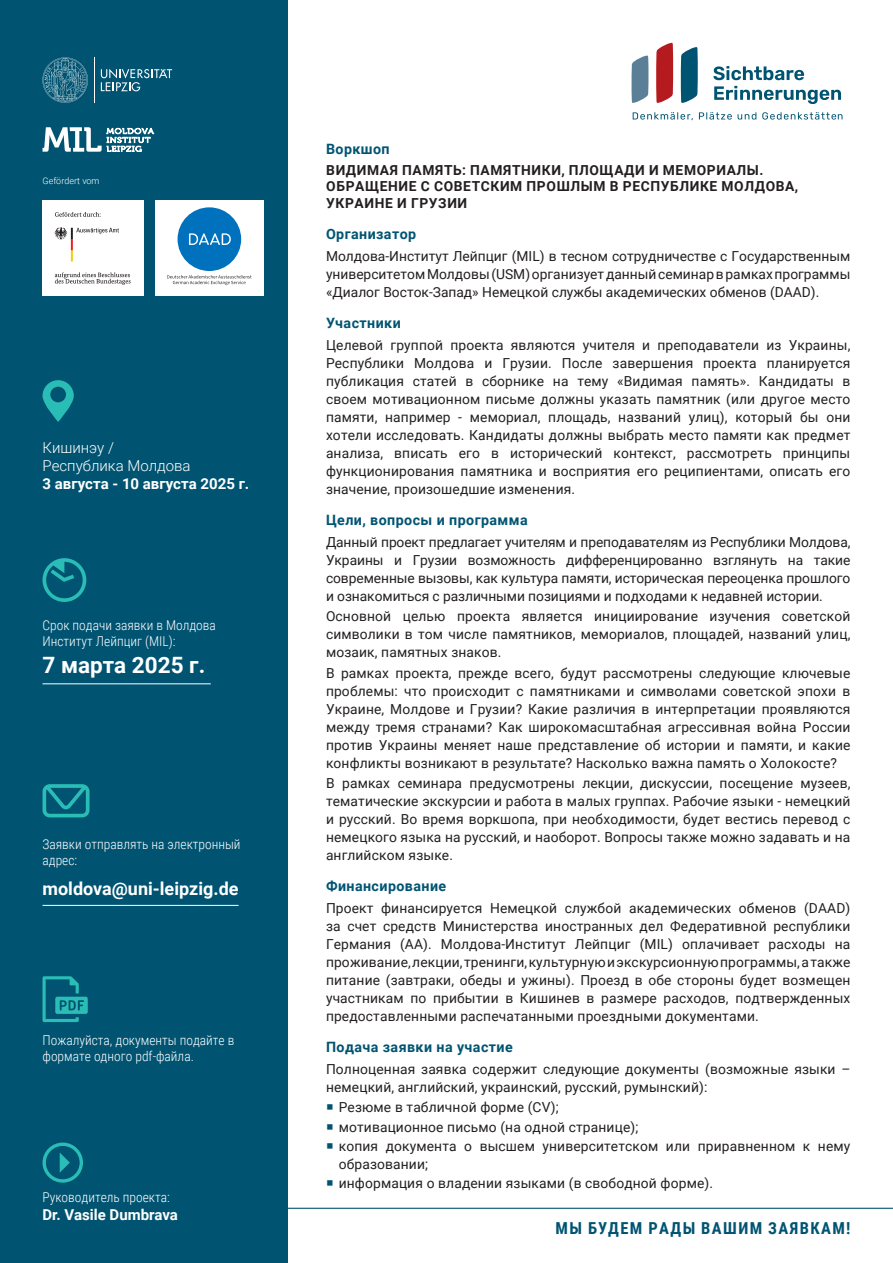
<style>
.page{position:relative;width:893px;height:1263px;background:#fff}
.page>*{position:absolute;margin:0;border:0;box-sizing:border-box;transform-origin:0 0}
.t1{font:700 22.5px "Roboto";color:#fff}
.t2{font:700 18px "Roboto";color:#fff}
.t3{font:700 16.5px "Roboto Condensed";letter-spacing:.085em;color:#005472}
.t4{font:700 15px "Roboto";color:#fff}
.t5{font:300 15px/18px "Roboto";color:#fff}
.t6{font:700 14.25px "Roboto";letter-spacing:.03em;color:#005472}
.t7{font:13.8px/18px "Roboto";letter-spacing:.01em;color:#231f20;text-align:justify}
.t8{font:700 13.8px/16.4px "Roboto";letter-spacing:.045em;color:#231f20}
.t9{font:300 13.5px/16.2px "Roboto Condensed";color:#fff}
.t10{font:300 9px "Roboto";color:#fff}
</style>
<div class="page">
<div style="left:0;top:0;width:287px;height:1263px;background:#005472"></div>
<hr style="left:282px;top:1208px;width:611px;height:1px;background:#005472">
<hr style="left:43px;top:683px;width:168px;height:1px;background:#fff">
<hr style="left:43px;top:905px;width:196px;height:1px;background:#fff">
<svg style="left:43px;top:380px;width:31px;height:42px"></svg>
<svg style="left:43px;top:558px;width:43px;height:44px"></svg>
<svg style="left:43px;top:784px;width:47px;height:33px"></svg>
<svg style="left:43px;top:976px;width:45px;height:46px"></svg>
<svg style="left:43px;top:1142px;width:40px;height:41px"></svg>
<svg style="left:101px;top:69px;width:71px;height:22px"></svg>
<hr style="left:94px;top:57px;width:1px;height:46px;background:#fff">
<svg style="left:43px;top:57px;width:45px;height:46px"></svg>
<svg style="left:43px;top:127px;width:111px;height:25px"></svg>
<div style="left:42px;top:200px;width:102px;height:96px;background:#fff"></div>
<svg style="left:54px;top:212px;width:77px;height:73px"></svg>
<div style="left:155px;top:200px;width:108px;height:96px;background:#fff"></div>
<svg style="left:167px;top:275px;width:85px;height:10px"></svg>
<div style="left:178px;top:207px;width:63px;height:64px;background:#0071bc;border-radius:50%"></div>
<svg style="left:189px;top:233px;width:42px;height:12px"></svg>
<svg style="left:713px;top:66px;width:91px;height:14px"></svg>
<svg style="left:714px;top:86px;width:127px;height:18px"></svg>
<svg style="left:633px;top:112px;width:60px;height:8px"></svg>
<svg style="left:699px;top:112px;width:33px;height:8px"></svg>
<svg style="left:738px;top:112px;width:18px;height:8px"></svg>
<svg style="left:762px;top:112px;width:80px;height:8px"></svg>
<svg style="left:631px;top:55px;width:18px;height:48px"></svg>
<svg style="left:656px;top:42px;width:17px;height:61px"></svg>
<svg style="left:681px;top:47px;width:17px;height:56px"></svg>
<p class="t10" style="left:43px;top:175px;width:59px">Gefördert vom</p>
<p class="t5" style="left:43px;top:438px;width:150px">Кишинэу /<br>Республика Молдова</p>
<p class="t4" style="left:43px;top:473px;width:208px">3 августа - 10 августа 2025 г.</p>
<p class="t9" style="left:43px;top:617px;width:175px">Срок подачи заявки в Молдова<br>Институт Лейпциг (MIL):</p>
<h1 class="t1" style="left:43px;top:649px;width:164px">7 марта 2025 г.</h1>
<p class="t9" style="left:43px;top:835px;width:200px">Заявки отправлять на электронный адрес:</p>
<h2 class="t2" style="left:43px;top:876px;width:198px">moldova@uni-leipzig.de</h2>
<p class="t9" style="left:43px;top:1032px;width:193px">Пожалуйста, документы подайте в формате одного pdf-файла.</p>
<p class="t9" style="left:43px;top:1188px;width:129px">Руководитель проекта:</p>
<p class="t4" style="left:43px;top:1204px;width:137px">Dr. Vasile Dumbrava</p>
<p class="t6" style="left:326px;top:139px;width:65px">Воркшоп</p>
<p class="t8" style="left:326px;top:161px;width:474px">ВИДИМАЯ ПАМЯТЬ: ПАМЯТНИКИ, ПЛОЩАДИ И МЕМОРИАЛЫ.<br>ОБРАЩЕНИЕ С СОВЕТСКИМ ПРОШЛЫМ В РЕСПУБЛИКЕ МОЛДОВА,<br>УКРАИНЕ И ГРУЗИИ</p>
<p class="t6" style="left:326px;top:224px;width:92px">Организатор</p>
<p class="t7" style="left:326px;top:246px;width:526px">Молдова-Институт Лейпциг (MIL) в тесном сотрудничестве с Государственным университетом Молдовы (USM) организует данный семинар в рамках программы «Диалог Восток-Запад» Немецкой службы академических обменов (DAAD).</p>
<p class="t6" style="left:326px;top:313px;width:76px">Участники</p>
<p class="t7" style="left:326px;top:336px;width:526px">Целевой группой проекта являются учителя и преподаватели из Украины, Республики Молдова и Грузии. После завершения проекта планируется публикация статей в сборнике на тему «Видимая память». Кандидаты в своем мотивационном письме должны указать памятник (или другое место памяти, например - мемориал, площадь, названий улиц), который бы они хотели исследовать. Кандидаты должны выбрать место памяти как предмет анализа, вписать его в исторический контекст, рассмотреть принципы функционирования памятника и восприятия его реципиентами, описать его значение, произошедшие изменения.</p>
<p class="t6" style="left:326px;top:510px;width:203px">Цели, вопросы и программа</p>
<p class="t7" style="left:326px;top:533px;width:526px">Данный проект предлагает учителям и преподавателям из Республики Молдова, Украины и Грузии возможность дифференцированно взглянуть на такие современные вызовы, как культура памяти, историческая переоценка прошлого и ознакомиться с различными позициями и подходами к недавней истории.</p>
<p class="t7" style="left:326px;top:607px;width:526px">Основной целью проекта является инициирование изучения советской символики в том числе памятников, мемориалов, площадей, названий улиц, мозаик, памятных знаков.</p>
<p class="t7" style="left:326px;top:663px;width:526px">В рамках проекта, прежде всего, будут рассмотрены следующие ключевые проблемы: что происходит с памятниками и символами советской эпохи в Украине, Молдове и Грузии? Какие различия в интерпретации проявляются между тремя странами? Как широкомасштабная агрессивная война России против Украины меняет наше представление об истории и памяти, и какие конфликты возникают в результате? Насколько важна память о Холокосте?</p>
<p class="t7" style="left:326px;top:773px;width:526px">В рамках семинара предусмотрены лекции, дискуссии, посещение музеев, тематические экскурсии и работа в малых группах. Рабочие языки - немецкий и русский. Во время воркшопа, при необходимости, будет вестись перевод с немецкого языка на русский, и наоборот. Вопросы также можно задавать и на английском языке.</p>
<p class="t6" style="left:326px;top:876px;width:122px">Финансирование</p>
<p class="t7" style="left:326px;top:898px;width:526px">Проект финансируется Немецкой службой академических обменов (DAAD) за счет средств Министерства иностранных дел Федеративной республики Германия (AA). Молдова-Институт Лейпциг (MIL) оплачивает расходы на проживание, лекции, тренинги, культурную и экскурсионную программы, а также питание (завтраки, обеды и ужины). Проезд в обе стороны будет возмещен участникам по прибытии в Кишинев в размере расходов, подтвержденных предоставленными распечатанными проездными документами.</p>
<p class="t6" style="left:326px;top:1037px;width:188px">Подача заявки на участие</p>
<p class="t7" style="left:326px;top:1060px;width:526px">Полноценная заявка содержит следующие документы (возможные языки – немецкий, английский, украинский, русский, румынский):</p>
<p class="t7" style="left:339px;top:1097px;width:513px;line-height:19.4px;text-align:left">Резюме в табличной форме (CV);<br>мотивационное письмо (на одной странице);<br>копия документа о высшем университетском или приравненном к нему</p>
<p class="t7" style="left:339px;top:1154px;width:376px;line-height:19.4px">образовании;<br>информация о владении языками (в свободной форме).</p>
<p class="t3" style="left:555px;top:1216px;width:296px">МЫ БУДЕМ РАДЫ ВАШИМ ЗАЯВКАМ!</p>
</div>
